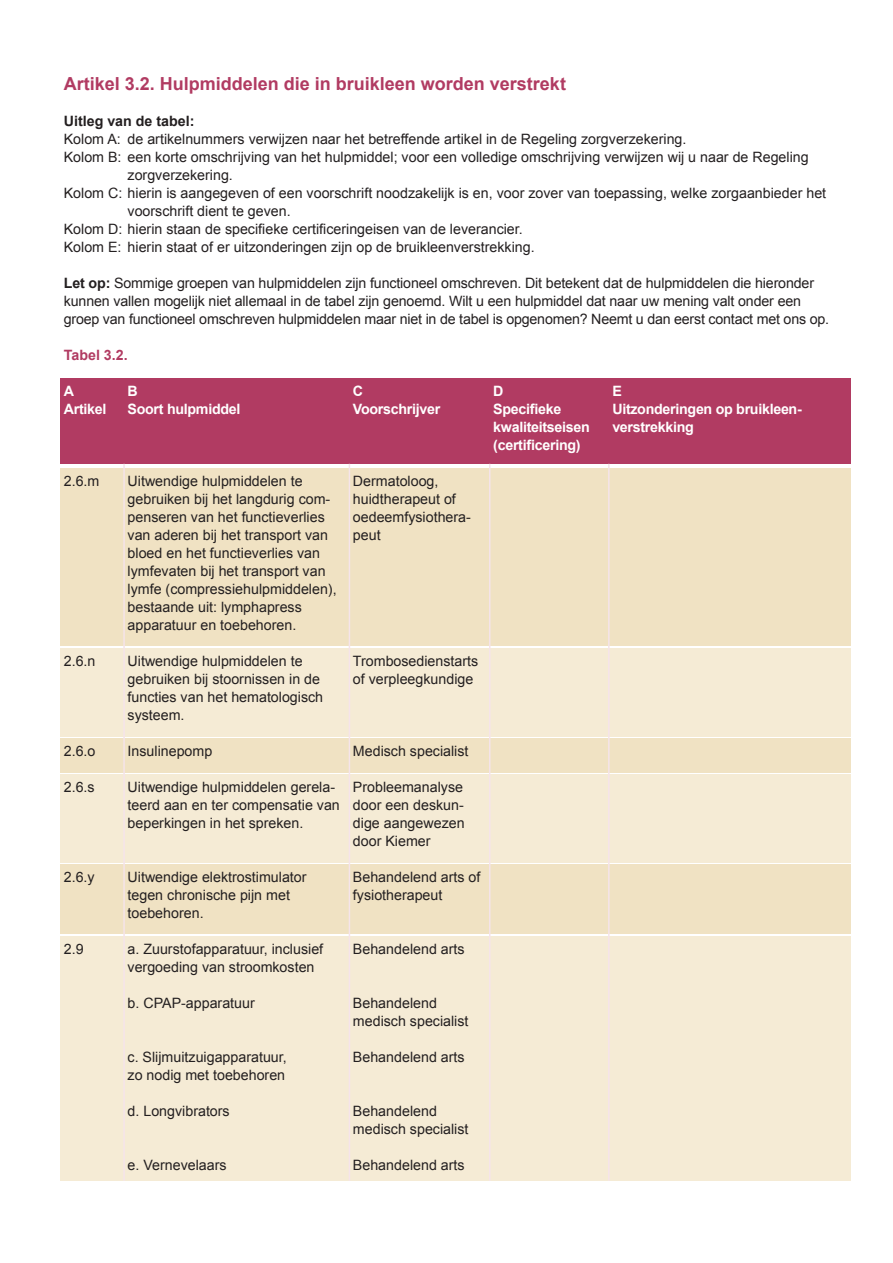
<style>
.page{position:relative;width:893px;height:1263px;background:#fff}
.page>*{position:absolute;margin:0;border:0;box-sizing:border-box;transform-origin:0 0}
.t1{font:700 18px "Arial";color:#b13b62}
.t2{font:14.25px/18px "Arial";color:#231f20}
.t3{font:700 14.25px "Arial";letter-spacing:-.02em;color:#fff}
.t4{font:700 14.25px "Arial";color:#231f20}
.t5{font:700 14.25px "Arial";color:#b13b62}
.s1{font-weight:700}
</style>
<div class="page">
<div style="left:60px;top:468px;width:790px;height:178px;background:#f0e2c3"></div>
<div style="left:60px;top:648px;width:790px;height:88px;background:#f5ebd5"></div>
<div style="left:60px;top:738px;width:790px;height:34px;background:#f0e2c3"></div>
<div style="left:60px;top:774px;width:790px;height:88px;background:#f5ebd5"></div>
<div style="left:60px;top:864px;width:790px;height:70px;background:#f0e2c3"></div>
<div style="left:60px;top:936px;width:790px;height:244px;background:#f5ebd5"></div>
<div style="left:60px;top:378px;width:790px;height:86px;background:#b13b62"></div>
<hr style="left:123px;top:464px;width:2px;height:717px;background:#f5e4ea">
<hr style="left:349px;top:464px;width:1px;height:717px;background:#f5e4ea">
<hr style="left:489px;top:464px;width:1px;height:717px;background:#f5e4ea">
<hr style="left:608px;top:464px;width:2px;height:717px;background:#f5e4ea">
<p class="t1" style="left:64px;top:72px;width:504px">Artikel 3.2. Hulpmiddelen die in bruikleen worden verstrekt</p>
<p class="t4" style="left:64px;top:111px;width:132px">Uitleg van de tabel:</p>
<p class="t2" style="left:64px;top:130px;width:624px">Kolom A: de artikelnummers verwijzen naar het betreffende artikel in de Regeling zorgverzekering.</p>
<p class="t2" style="left:64px;top:148px;width:746px">Kolom B: een korte omschrijving van het hulpmiddel; voor een volledige omschrijving verwijzen wij u naar de Regeling</p>
<p class="t2" style="left:128px;top:166px;width:107px">zorgverzekering.</p>
<p class="t2" style="left:64px;top:184px;width:764px">Kolom C: hierin is aangegeven of een voorschrift noodzakelijk is en, voor zover van toepassing, welke zorgaanbieder het</p>
<p class="t2" style="left:128px;top:202px;width:165px">voorschrift dient te geven.</p>
<p class="t2" style="left:64px;top:220px;width:461px">Kolom D: hierin staan de specifieke certificeringeisen van de leverancier.</p>
<p class="t2" style="left:64px;top:238px;width:472px">Kolom E: hierin staat of er uitzonderingen zijn op de bruikleenverstrekking.</p>
<p class="t2" style="left:64px;top:274px;width:767px"><span class="s1">Let op:</span> Sommige groepen van hulpmiddelen zijn functioneel omschreven. Dit betekent dat de hulpmiddelen die hieronder kunnen vallen mogelijk niet allemaal in de tabel zijn genoemd. Wilt u een hulpmiddel dat naar uw mening valt onder een groep van functioneel omschreven hulpmiddelen maar niet in de tabel is opgenomen? Neemt u dan eerst contact met ons op.</p>
<p class="t5" style="left:64px;top:345px;width:65px">Tabel 3.2.</p>
<p class="t3" style="left:64px;top:381px;width:12px">A</p>
<p class="t3" style="left:128px;top:381px;width:12px">B</p>
<p class="t3" style="left:353px;top:381px;width:12px">C</p>
<p class="t3" style="left:493px;top:381px;width:12px">D</p>
<p class="t3" style="left:612px;top:381px;width:11px">E</p>
<p class="t3" style="left:64px;top:399px;width:44px">Artikel</p>
<p class="t3" style="left:128px;top:399px;width:114px">Soort hulpmiddel</p>
<p class="t3" style="left:353px;top:399px;width:89px">Voorschrijver</p>
<p class="t3" style="left:493px;top:399px;width:70px">Specifieke</p>
<p class="t3" style="left:612px;top:399px;width:191px">Uitzonderingen op bruikleen-</p>
<p class="t3" style="left:493px;top:417px;width:98px">kwaliteitseisen</p>
<p class="t3" style="left:612px;top:417px;width:83px">verstrekking</p>
<p class="t3" style="left:493px;top:435px;width:89px">(certificering)</p>
<p class="t2" style="left:64px;top:472px;width:37px">2.6.m</p>
<p class="t2" style="left:64px;top:652px;width:33px">2.6.n</p>
<p class="t2" style="left:64px;top:742px;width:33px">2.6.o</p>
<p class="t2" style="left:64px;top:778px;width:32px">2.6.s</p>
<p class="t2" style="left:64px;top:868px;width:32px">2.6.y</p>
<p class="t2" style="left:64px;top:940px;width:21px">2.9</p>
<p class="t2" style="left:128px;top:472px;width:211px">Uitwendige hulpmiddelen te gebruiken bij het langdurig com&shy;penseren van het functieverlies van aderen bij het transport van bloed en het functieverlies van lymfevaten bij het transport van lymfe (compressiehulpmiddelen), bestaande uit: lymphapress apparatuur en toebehoren.</p>
<p class="t2" style="left:128px;top:652px;width:197px">Uitwendige hulpmiddelen te gebruiken bij stoornissen in de functies van het hematologisch systeem.</p>
<p class="t2" style="left:128px;top:742px;width:86px">Insulinepomp</p>
<p class="t2" style="left:128px;top:778px;width:214px">Uitwendige hulpmiddelen gerela&shy;teerd aan en ter compensatie van beperkingen in het spreken.</p>
<p class="t2" style="left:128px;top:868px;width:180px">Uitwendige elektrostimulator tegen chronische pijn met toebehoren.</p>
<p class="t2" style="left:128px;top:940px;width:197px">a. Zuurstofapparatuur, inclusief vergoeding van stroomkosten</p>
<p class="t2" style="left:128px;top:994px;width:129px">b. CPAP-apparatuur</p>
<p class="t2" style="left:128px;top:1048px;width:161px">c. Slijmuitzuigapparatuur, zo nodig met toebehoren</p>
<p class="t2" style="left:128px;top:1102px;width:104px">d. Longvibrators</p>
<p class="t2" style="left:128px;top:1156px;width:101px">e. Vernevelaars</p>
<p class="t2" style="left:353px;top:472px;width:120px">Dermatoloog, huidtherapeut of oedeemfysiothera&shy;peut</p>
<p class="t2" style="left:353px;top:652px;width:127px">Trombosedienstarts of verpleegkundige</p>
<p class="t2" style="left:353px;top:742px;width:117px">Medisch specialist</p>
<p class="t2" style="left:353px;top:778px;width:113px;text-align:justify">Probleemanalyse door een deskun&shy;dige aangewezen door Kiemer</p>
<p class="t2" style="left:353px;top:868px;width:129px">Behandelend arts of fysiotherapeut</p>
<p class="t2" style="left:353px;top:940px;width:113px">Behandelend arts</p>
<p class="t2" style="left:353px;top:994px;width:117px">Behandelend medisch specialist</p>
<p class="t2" style="left:353px;top:1048px;width:113px">Behandelend arts</p>
<p class="t2" style="left:353px;top:1102px;width:117px">Behandelend medisch specialist</p>
<p class="t2" style="left:353px;top:1156px;width:113px">Behandelend arts</p>
</div>
